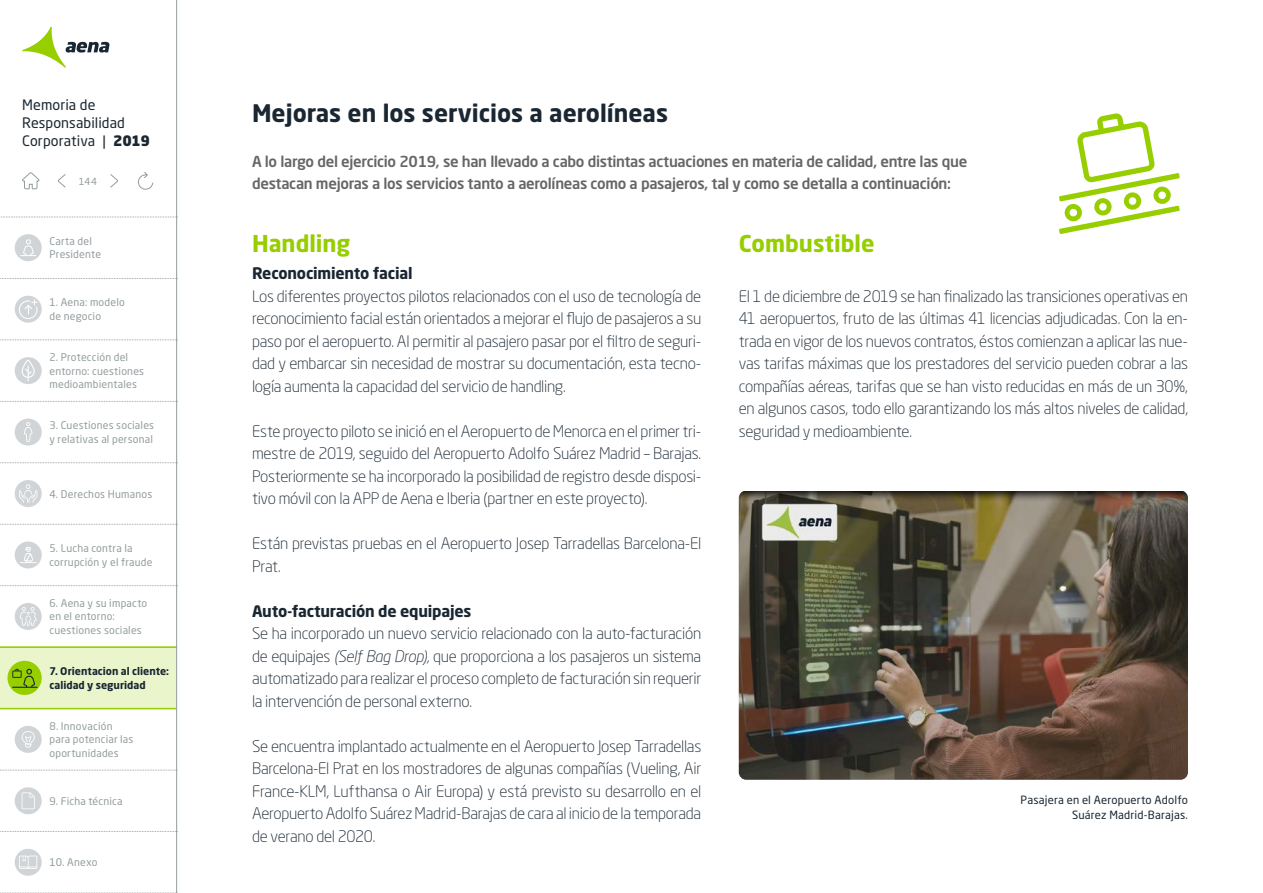
<style>
.page{position:relative;width:1263px;height:893px;background:#fff}
.page>*{position:absolute;margin:0;border:0;box-sizing:border-box;transform-origin:0 0}
.t1{font:700 24px "Neo Sans W1 G";color:#1a2732}
.t2{font:700 22.95px "Neo Sans W1 G";color:#96ce00}
.t3{font:300 15.75px/22.5px "Neo Sans W1 G";letter-spacing:-.02em;color:#1a2732;text-align:justify}
.t4{font:700 15.75px "Neo Sans W1 G";letter-spacing:-.015em;color:#1a2732}
.t5{font:500 15px/22.5px "Neo Sans W1 G";letter-spacing:-.02em;color:#666}
.t6{font:14.25px/18px "Neo Sans W1 G";letter-spacing:.01em;color:#1a2732}
.t7{font:11.25px/15px "Neo Sans W1 G";letter-spacing:.015em;color:#1a2732;text-align:right}
.t8{font:10.5px/13.5px "Neo Sans W1 G";letter-spacing:.02em;color:#949d9e}
.t9{font:700 10.5px/13.5px "Neo Sans W1 G";color:#1a2732}
.t10{font:9.75px "Neo Sans W1 G";color:#949d9e}
.s1{font-weight:900}
.s2{font-style:italic}
</style>
<div class="page">
<div style="left:0;top:646px;width:176px;height:62px;background:#eaf5cc"></div>
<svg style="left:0;top:892px;width:176px;height:1px"></svg>
<svg style="left:22px;top:27px;width:87px;height:41px"></svg>
<svg style="left:0;top:585px;width:176px;height:1px"></svg>
<hr style="left:0;top:646px;width:176px;height:2px;background:#96ce00">
<div style="left:15px;top:603px;width:27px;height:27px;background:#d1d4d6;border-radius:50%"></div>
<svg style="left:20px;top:607px;width:17px;height:19px"></svg>
<div style="left:15px;top:541px;width:27px;height:27px;background:#d1d4d6;border-radius:50%"></div>
<svg style="left:20px;top:547px;width:16px;height:16px"></svg>
<svg style="left:1px;top:217px;width:175px;height:1px"></svg>
<div style="left:15px;top:234px;width:27px;height:27px;background:#d1d4d6;border-radius:50%"></div>
<svg style="left:20px;top:239px;width:16px;height:17px"></svg>
<svg style="left:0;top:278px;width:176px;height:1px"></svg>
<div style="left:15px;top:296px;width:27px;height:27px;background:#d1d4d6;border-radius:50%"></div>
<svg style="left:19px;top:299px;width:19px;height:20px"></svg>
<svg style="left:0;top:339px;width:176px;height:1px"></svg>
<div style="left:15px;top:357px;width:27px;height:27px;background:#d1d4d6;border-radius:50%"></div>
<svg style="left:21px;top:360px;width:14px;height:21px"></svg>
<svg style="left:0;top:401px;width:176px;height:1px"></svg>
<div style="left:15px;top:419px;width:27px;height:27px;background:#d1d4d6;border-radius:50%"></div>
<svg style="left:24px;top:422px;width:9px;height:20px"></svg>
<svg style="left:0;top:524px;width:176px;height:1px"></svg>
<svg style="left:0;top:462px;width:176px;height:1px"></svg>
<div style="left:15px;top:480px;width:27px;height:27px;background:#d1d4d6;border-radius:50%"></div>
<svg style="left:19px;top:484px;width:18px;height:19px"></svg>
<div style="left:7px;top:661px;width:35px;height:34px;background:#96ce00;border-radius:50%"></div>
<svg style="left:12px;top:669px;width:26px;height:19px"></svg>
<hr style="left:0;top:708px;width:176px;height:1px;background:#96ce00">
<div style="left:15px;top:726px;width:27px;height:27px;background:#d1d4d6;border-radius:50%"></div>
<svg style="left:22px;top:731px;width:13px;height:17px"></svg>
<svg style="left:0;top:770px;width:176px;height:1px"></svg>
<svg style="left:0;top:831px;width:176px;height:1px"></svg>
<div style="left:15px;top:787px;width:27px;height:27px;background:#d1d4d6;border-radius:50%"></div>
<svg style="left:22px;top:792px;width:13px;height:17px"></svg>
<div style="left:15px;top:849px;width:27px;height:27px;background:#d1d4d6;border-radius:50%"></div>
<svg style="left:19px;top:856px;width:18px;height:13px"></svg>
<svg style="left:22px;top:172px;width:18px;height:18px"></svg>
<svg style="left:110px;top:174px;width:8px;height:14px"></svg>
<svg style="left:58px;top:174px;width:8px;height:14px"></svg>
<svg style="left:138px;top:172px;width:16px;height:18px"></svg>
<hr style="left:176px;top:0;width:1px;height:893px;background:#949d9e">
<img style="left:739px;top:491px;width:449px;height:289px">
<svg style="left:1059px;top:113px;width:121px;height:121px"></svg>
<p class="t6" style="left:22px;top:95px;width:129px">Memoria de<br>Responsabilidad<br>Corporativa | <span class="s1">2019</span></p>
<p class="t10" style="left:79px;top:175px;width:20px">144</p>
<p class="t8" style="left:49px;top:234px;width:53px">Carta del<br>Presidente</p>
<p class="t8" style="left:49px;top:296px;width:77px">1. Aena: modelo de negocio</p>
<p class="t8" style="left:49px;top:350px;width:96px">2. Protección del entorno: cuestiones medioambientales</p>
<p class="t8" style="left:49px;top:419px;width:106px">3. Cuestiones sociales y relativas al personal</p>
<p class="t8" style="left:49px;top:487px;width:104px">4. Derechos Humanos</p>
<p class="t8" style="left:49px;top:541px;width:105px">5. Lucha contra la corrupción y el fraude</p>
<p class="t8" style="left:49px;top:596px;width:99px">6. Aena y su impacto en el entorno: cuestiones sociales</p>
<p class="t9" style="left:49px;top:664px;width:121px">7. Orientacion al cliente: calidad y seguridad</p>
<p class="t8" style="left:49px;top:719px;width:85px">8. Innovación para potenciar las oportunidades</p>
<p class="t8" style="left:49px;top:794px;width:75px">9. Ficha técnica</p>
<p class="t8" style="left:49px;top:855px;width:49px">10. Anexo</p>
<h1 class="t1" style="left:252px;top:97px;width:418px">Mejoras en los servicios a aerolíneas</h1>
<p class="t5" style="left:252px;top:149px;width:717px">A lo largo del ejercicio 2019, se han llevado a cabo distintas actuaciones en materia de calidad, entre las que destacan mejoras a los servicios tanto a aerolíneas como a pasajeros, tal y como se detalla a continuación:</p>
<h2 class="t2" style="left:252px;top:228px;width:100px">Handling</h2>
<p class="t4" style="left:252px;top:263px;width:162px">Reconocimiento facial</p>
<p class="t3" style="left:252px;top:284px;width:451px">Los diferentes proyectos pilotos relacionados con el uso de tecnología de reconocimiento facial están orientados a mejorar el flujo de pasajeros a su paso por el aeropuerto. Al permitir al pasajero pasar por el filtro de seguri&shy;dad y embarcar sin necesidad de mostrar su documentación, esta tecno&shy;logía aumenta la capacidad del servicio de handling.</p>
<p class="t3" style="left:252px;top:419px;width:451px">Este proyecto piloto se inició en el Aeropuerto de Menorca en el primer tri&shy;mestre de 2019, seguido del Aeropuerto Adolfo Suárez Madrid – Barajas.<br>Posteriormente se ha incorporado la posibilidad de registro desde disposi&shy;tivo móvil con la APP de Aena e Iberia (partner en este proyecto).</p>
<p class="t3" style="left:252px;top:532px;width:451px">Están previstas pruebas en el Aeropuerto Josep Tarradellas Barcelona-El<br>Prat.</p>
<p class="t4" style="left:252px;top:601px;width:221px">Auto-facturación de equipajes</p>
<p class="t3" style="left:252px;top:622px;width:451px">Se ha incorporado un nuevo servicio relacionado con la auto-facturación de equipajes <span class="s2">(Self Bag Drop),</span> que proporciona a los pasajeros un sistema automatizado para realizar el proceso completo de facturación sin requerir la intervención de personal externo.</p>
<p class="t3" style="left:252px;top:734px;width:451px">Se encuentra implantado actualmente en el Aeropuerto Josep Tarradellas Barcelona-El Prat en los mostradores de algunas compañías (Vueling, Air France-KLM, Lufthansa o Air Europa) y está previsto su desarrollo en el Aeropuerto Adolfo Suárez Madrid-Barajas de cara al inicio de la temporada de verano del 2020.</p>
<h2 class="t2" style="left:739px;top:228px;width:137px">Combustible</h2>
<p class="t3" style="left:739px;top:284px;width:451px">El 1 de diciembre de 2019 se han finalizado las transiciones operativas en 41 aeropuertos, fruto de las últimas 41 licencias adjudicadas. Con la en&shy;trada en vigor de los nuevos contratos, éstos comienzan a aplicar las nue&shy;vas tarifas máximas que los prestadores del servicio pueden cobrar a las compañías aéreas, tarifas que se han visto reducidas en más de un 30%, en algunos casos, todo ello garantizando los más altos niveles de calidad, seguridad y medioambiente.</p>
<p class="t7" style="left:1020px;top:792px;width:169px">Pasajera en el Aeropuerto Adolfo<br>Suárez Madrid-Barajas.</p>
</div>
